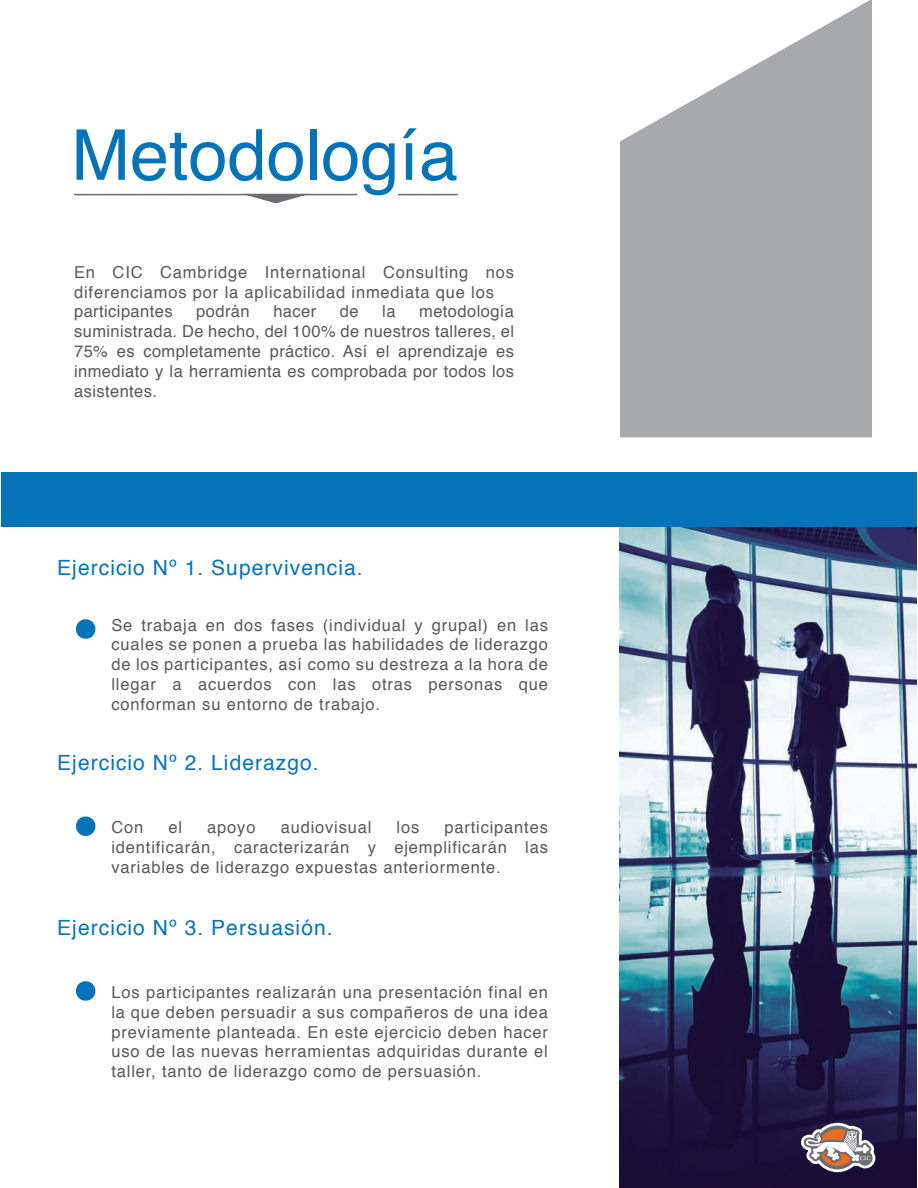
<style>
.page{position:relative;width:918px;height:1188px;background:#fff}
.page>*{position:absolute;margin:0;border:0;box-sizing:border-box;transform-origin:0 0}
.t1{font:70.2px "Helvetica";color:#0573b7}
.t2{font:21px "Helvetica";letter-spacing:.05em;color:#0573b7}
.t3{font:16.5px/19.8px "Helvetica";letter-spacing:.05em;color:#57585a;text-align:justify}
</style>
<div class="page">
<img style="left:620px;top:526px;width:296px;height:662px">
<div style="left:2px;top:472px;width:915px;height:54px;background:#0573b7"></div>
<svg style="left:620px;top:0;width:252px;height:437px;fill:#a8a9ad"></svg>
<hr style="left:74px;top:194px;width:283px;height:1px;background:#6c6d70">
<hr style="left:398px;top:194px;width:60px;height:1px;background:#6c6d70">
<svg style="left:237px;top:193px;width:78px;height:11px"></svg>
<svg style="left:799px;top:1107px;width:78px;height:67px"></svg>
<svg style="left:76px;top:816px;width:20px;height:20px"></svg>
<svg style="left:76px;top:981px;width:20px;height:20px"></svg>
<svg style="left:76px;top:619px;width:20px;height:20px"></svg>
<h1 class="t1" style="left:71px;top:101px;width:388px">Metodología</h1>
<p class="t3" style="left:74px;top:263px;width:442px;text-align:left">En CIC Cambridge International Consulting nos diferenciamos por la aplicabilidad inmediata que los participantes</p>
<p class="t3" style="left:74px;top:302px;width:441px;text-indent:345px">metodología suministrada. De hecho, del 100% de nuestros talleres, el 75% es completamente práctico. Así el aprendizaje es inmediato y la herramienta es comprobada por todos los asistentes.</p>
<p class="t3" style="left:196px;top:302px;width:55px">podrán</p>
<p class="t3" style="left:273px;top:302px;width:44px">hacer</p>
<p class="t3" style="left:340px;top:302px;width:20px">de</p>
<p class="t3" style="left:382px;top:302px;width:15px">la</p>
<p class="t2" style="left:57px;top:552px;width:307px">Ejercicio Nº 1. Supervivencia.</p>
<p class="t3" style="left:111px;top:615px;width:438px">Se trabaja en dos fases (individual y grupal) en las cuales se ponen a prueba las habilidades de liderazgo de los participantes, así como su destreza a la hora de llegar a acuerdos con las otras personas que conforman su entorno de trabajo.</p>
<p class="t2" style="left:57px;top:747px;width:263px">Ejercicio Nº 2. Liderazgo.</p>
<p class="t3" style="left:111px;top:818px;width:33px">Con</p>
<p class="t3" style="left:169px;top:818px;width:15px">el</p>
<p class="t3" style="left:207px;top:818px;width:50px">apoyo</p>
<p class="t3" style="left:281px;top:818px;width:92px">audiovisual</p>
<p class="t3" style="left:397px;top:818px;width:24px">los</p>
<p class="t3" style="left:111px;top:818px;width:438px;text-indent:333px">participantes identificarán, caracterizarán y ejemplificarán las variables de liderazgo expuestas anteriormente.</p>
<p class="t2" style="left:57px;top:912px;width:277px">Ejercicio Nº 3. Persuasión.</p>
<p class="t3" style="left:111px;top:983px;width:438px">Los participantes realizarán una presentación final en la que deben persuadir a sus compañeros de una idea previamente planteada. En este ejercicio deben hacer uso de las nuevas herramientas adquiridas durante el taller, tanto de liderazgo como de persuasión.</p>
</div>
